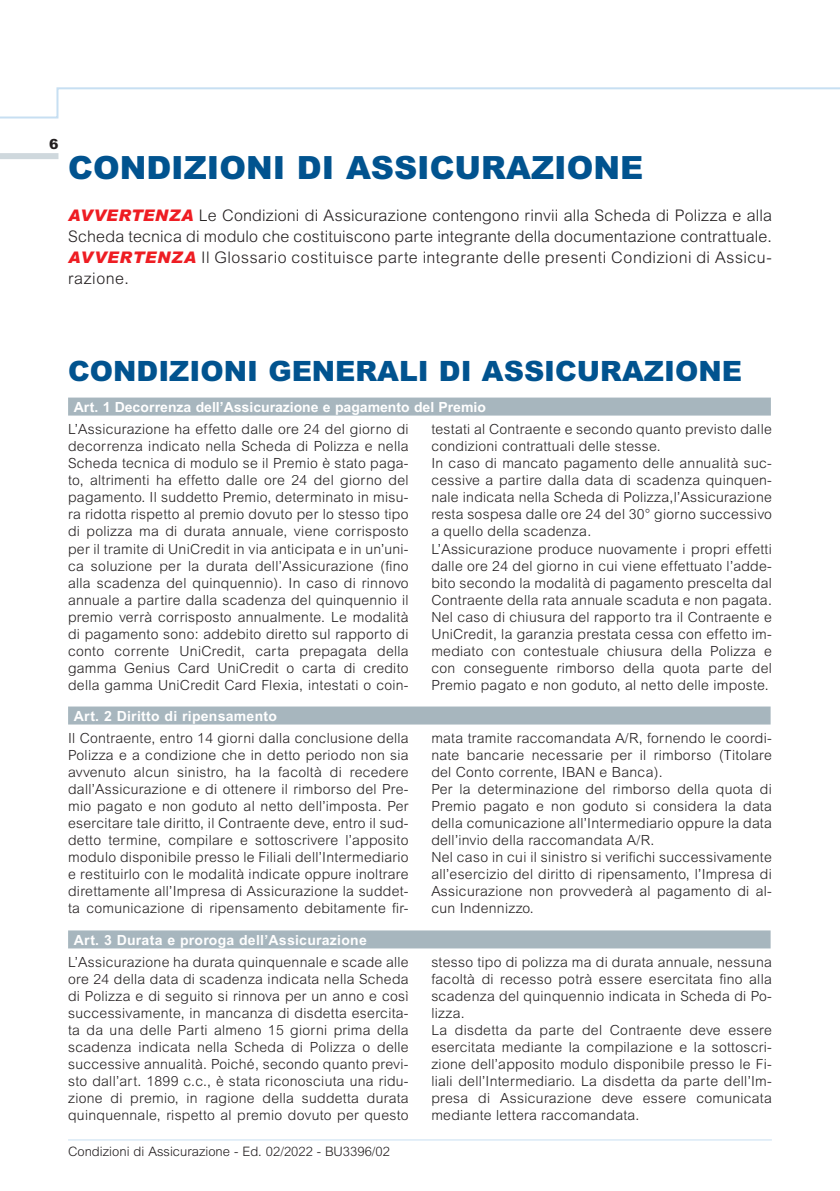
<style>
.page{position:relative;width:840px;height:1191px;background:#fff}
.page>*{position:absolute;margin:0;border:0;box-sizing:border-box;transform-origin:0 0}
._02_TITOLO{font:900 32px "Arial";color:#01538f}
._06_TITOLO_2_CP_14{font:900 28px "Arial";color:#01538f}
._01_TXT{font:300 16px/21px "Arial";letter-spacing:.015em;color:#231f20}
._01_TXT-2{font:300 14px/17px "Arial";letter-spacing:.02em;color:#231f20;text-align:justify}
._04_TITOLO_BOX_GRIGI{font:700 14px "Arial";letter-spacing:.02em;color:#fff}
._04_TITOLO_BOX_GRIGI-2{font:700 14px "Arial";color:#fff}
.t1{font:900 14px "Arial";color:#231f20}
.t2{font:300 13px "Arial";color:#231f20}
.s1{font-weight:900;font-style:italic;color:#ee1d23}
</style>
<div class="page">
<div style="left:0;top:153px;width:58px;height:6px;background:#cfd8dd"></div>
<hr style="left:68px;top:1139px;width:703px;height:1px;background:#c7dff2">
<svg style="left:0;top:87px;width:839px;height:32px"></svg>
<div style="left:68px;top:397px;width:702px;height:18px;background:#a7b6be"></div>
<div style="left:68px;top:706px;width:702px;height:18px;background:#a7b6be"></div>
<div style="left:68px;top:930px;width:702px;height:18px;background:#a7b6be"></div>
<p class="t1" style="left:49px;top:135px;width:11px">6</p>
<p class="_02_TITOLO" style="left:68px;top:148px;width:576px">CONDIZIONI DI ASSICURAZIONE</p>
<p class="_01_TXT" style="left:68px;top:205px;width:705px"><span class="s1">AVVERTENZA</span> Le Condizioni di Assicurazione contengono rinvii alla Scheda di Polizza e alla<br>Scheda tecnica di modulo che costituiscono parte integrante della documentazione contrattuale.</p>
<p class="_01_TXT" style="left:68px;top:247px;width:704px"><span class="s1">AVVERTENZA</span> Il Glossario costituisce parte integrante delle presenti Condizioni di Assicu&shy;razione.</p>
<p class="_06_TITOLO_2_CP_14" style="left:68px;top:353px;width:675px">CONDIZIONI GENERALI DI ASSICURAZIONE</p>
<p class="_04_TITOLO_BOX_GRIGI-2" style="left:74px;top:398px;width:413px">Art. 1 Decorrenza dell’Assicurazione e pagamento del Premio</p>
<p class="_01_TXT-2" style="left:68px;top:421px;width:342px">L’Assicurazione ha effetto dalle ore 24 del giorno di decorrenza indicato nella Scheda di Polizza e nella Scheda tecnica di modulo se il Premio è stato paga&shy;to, altrimenti ha effetto dalle ore 24 del giorno del pagamento. Il suddetto Premio, determinato in misu&shy;ra ridotta rispetto al premio dovuto per lo stesso tipo di polizza ma di durata annuale, viene corrisposto per il tramite di UniCredit in via anticipata e in un’uni&shy;ca soluzione per la durata dell’Assicurazione (fino alla scadenza del quinquennio). In caso di rinnovo annuale a partire dalla scadenza del quinquennio il premio verrà corrisposto annualmente. Le modalità di pagamento sono: addebito diretto sul rapporto di conto corrente UniCredit, carta prepagata della gamma Genius Card UniCredit o carta di credito della gamma UniCredit Card Flexia, intestati o coin-</p>
<p class="_01_TXT-2" style="left:431px;top:421px;width:342px">testati al Contraente e secondo quanto previsto dalle condizioni contrattuali delle stesse.</p>
<p class="_01_TXT-2" style="left:431px;top:455px;width:342px">In caso di mancato pagamento delle annualità suc&shy;cessive a partire dalla data di scadenza quinquen&shy;nale indicata nella Scheda di Polizza,l’Assicurazione resta sospesa dalle ore 24 del 30° giorno successivo a quello della scadenza.</p>
<p class="_01_TXT-2" style="left:431px;top:540px;width:342px">L’Assicurazione produce nuovamente i propri effetti dalle ore 24 del giorno in cui viene effettuato l’adde&shy;bito secondo la modalità di pagamento prescelta dal Contraente della rata annuale scaduta e non pagata.</p>
<p class="_01_TXT-2" style="left:431px;top:608px;width:342px">Nel caso di chiusura del rapporto tra il Contraente e UniCredit, la garanzia prestata cessa con effetto im&shy;mediato con contestuale chiusura della Polizza e con conseguente rimborso della quota parte del Premio pagato e non goduto, al netto delle imposte.</p>
<p class="_04_TITOLO_BOX_GRIGI" style="left:74px;top:707px;width:205px">Art. 2 Diritto di ripensamento</p>
<p class="_01_TXT-2" style="left:68px;top:730px;width:342px">Il Contraente, entro 14 giorni dalla conclusione della Polizza e a condizione che in detto periodo non sia avvenuto alcun sinistro, ha la facoltà di recedere dall’Assicurazione e di ottenere il rimborso del Pre&shy;mio pagato e non goduto al netto dell’imposta. Per esercitare tale diritto, il Contraente deve, entro il sud&shy;detto termine, compilare e sottoscrivere l’apposito modulo disponibile presso le Filiali dell’Intermediario e restituirlo con le modalità indicate oppure inoltrare direttamente all’Impresa di Assicurazione la suddet&shy;ta comunicazione di ripensamento debitamente fir-</p>
<p class="_01_TXT-2" style="left:431px;top:730px;width:342px">mata tramite raccomandata A/R, fornendo le coordi&shy;nate bancarie necessarie per il rimborso (Titolare del Conto corrente, IBAN e Banca).</p>
<p class="_01_TXT-2" style="left:431px;top:781px;width:342px">Per la determinazione del rimborso della quota di Premio pagato e non goduto si considera la data della comunicazione all’Intermediario oppure la data dell’invio della raccomandata A/R.</p>
<p class="_01_TXT-2" style="left:431px;top:849px;width:342px">Nel caso in cui il sinistro si verifichi successivamente all’esercizio del diritto di ripensamento, l’Impresa di Assicurazione non provvederà al pagamento di al&shy;cun Indennizzo.</p>
<p class="_04_TITOLO_BOX_GRIGI" style="left:74px;top:931px;width:294px">Art. 3 Durata e proroga dell’Assicurazione</p>
<p class="_01_TXT-2" style="left:68px;top:954px;width:342px">L’Assicurazione ha durata quinquennale e scade alle ore 24 della data di scadenza indicata nella Scheda di Polizza e di seguito si rinnova per un anno e così successivamente, in mancanza di disdetta esercita&shy;ta da una delle Parti almeno 15 giorni prima della scadenza indicata nella Scheda di Polizza o delle successive annualità. Poiché, secondo quanto previ&shy;sto dall’art. 1899 c.c., è stata riconosciuta una ridu&shy;zione di premio, in ragione della suddetta durata quinquennale, rispetto al premio dovuto per questo</p>
<p class="_01_TXT-2" style="left:431px;top:954px;width:342px">stesso tipo di polizza ma di durata annuale, nessuna facoltà di recesso potrà essere esercitata fino alla scadenza del quinquennio indicata in Scheda di Po&shy;lizza.</p>
<p class="_01_TXT-2" style="left:431px;top:1022px;width:342px">La disdetta da parte del Contraente deve essere esercitata mediante la compilazione e la sottoscri&shy;zione dell’apposito modulo disponibile presso le Fi&shy;liali dell’Intermediario. La disdetta da parte dell’Im&shy;presa di Assicurazione deve essere comunicata mediante lettera raccomandata.</p>
<p class="t2" style="left:68px;top:1144px;width:323px">Condizioni di Assicurazione - Ed. 02/2022 - BU3396/02</p>
</div>
